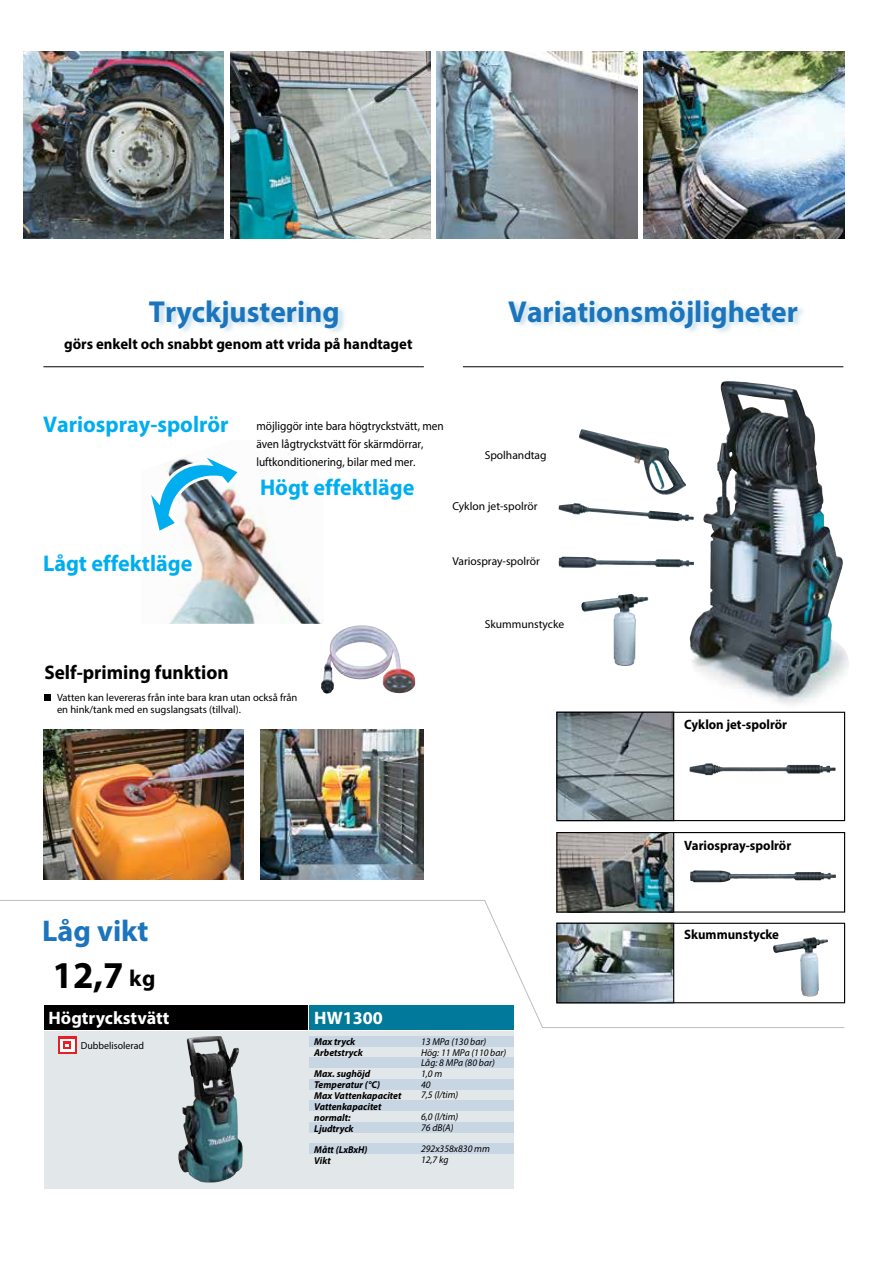
<style>
.page{position:relative;width:893px;height:1263px;background:#fff}
.page>*{position:absolute;margin:0;border:0;box-sizing:border-box;transform-origin:0 0}
.t1{font:700 38.1px "Myriad Pro";color:#000}
.t2{font:700 30.3px "Myriad Pro";color:#1c75bc}
.t3{font:700 30px "Myriad Pro";color:#1c75bc}
.t4{font:700 22.8px "Myriad Pro";color:#00aeef}
.t5{font:700 19.8px "Myriad Pro";color:#000}
.t6{font:700 18px "Myriad Pro";color:#fff}
.t7{font:700 15.15px "Myriad Pro";color:#000}
.t8{font:700 13.5px "Myriad Pro";color:#000;scale:.95 1}
.t9{font:12.15px/18px "Myriad Pro";color:#000;scale:.93 1}
.t10{font:11.55px "Myriad Pro";color:#000}
.t11{font:10.5px/12.8px "Myriad Pro";color:#000}
.t12{font:10.2px "Myriad Pro";color:#000}
.t13{font:italic 10.05px/10.6px "Myriad Pro";color:#000}
.t14{font:italic 700 10.05px/10.8px "Myriad Pro";color:#000}
.t15{font:italic 700 10.05px/10.8px "Myriad Pro";color:#000;scale:.95 1}
.s1{font-size:23.1px}
</style>
<div class="page">
<img style="left:23px;top:51px;width:201px;height:187px">
<img style="left:230px;top:51px;width:201px;height:187px">
<img style="left:436px;top:51px;width:201px;height:187px">
<img style="left:643px;top:51px;width:201px;height:187px">
<img style="left:153px;top:301px;width:192px;height:31px">
<img style="left:463px;top:301px;width:381px;height:67px">
<img style="left:169px;top:506px;width:153px;height:118px">
<img style="left:150px;top:456px;width:92px;height:79px">
<img style="left:681px;top:381px;width:168px;height:332px">
<img style="left:321px;top:625px;width:95px;height:69px">
<hr style="left:43px;top:366px;width:381px;height:1px;background:#000">
<svg style="left:0;top:900px;width:845px;height:128px"></svg>
<hr style="left:463px;top:366px;width:380px;height:1px;background:#000">
<img style="left:260px;top:730px;width:163px;height:150px">
<svg style="left:44px;top:694px;width:6px;height:6px"></svg>
<img style="left:44px;top:730px;width:200px;height:150px">
<img style="left:559px;top:503px;width:65px;height:12px">
<img style="left:579px;top:429px;width:107px;height:66px">
<img style="left:559px;top:557px;width:88px;height:11px">
<img style="left:581px;top:594px;width:61px;height:72px">
<div style="left:44px;top:1032px;width:469px;height:157px;background:#e2e7ea"></div>
<div style="left:309px;top:1036px;width:204px;height:10px;background:#c8d5e3"></div>
<div style="left:309px;top:1057px;width:204px;height:11px;background:#c8d5e3"></div>
<div style="left:309px;top:1079px;width:204px;height:10px;background:#c8d5e3"></div>
<div style="left:309px;top:1100px;width:204px;height:11px;background:#c8d5e3"></div>
<div style="left:309px;top:1122px;width:204px;height:10px;background:#c8d5e3"></div>
<div style="left:309px;top:1143px;width:204px;height:11px;background:#c8d5e3"></div>
<div style="left:309px;top:1005px;width:204px;height:24px;background:#00799a"></div>
<div style="left:44px;top:1005px;width:263px;height:24px;background:#000"></div>
<svg style="left:58px;top:1036px;width:18px;height:18px"></svg>
<div style="left:60px;top:1039px;width:14px;height:12px;background:#fff"></div>
<svg style="left:63px;top:1041px;width:8px;height:8px"></svg>
<img style="left:187px;top:1036px;width:30px;height:60px">
<div style="left:556px;top:712px;width:289px;height:109px;border:1px solid #000"></div>
<div style="left:556px;top:832px;width:289px;height:80px;border:1px solid #000"></div>
<div style="left:556px;top:923px;width:289px;height:80px;border:1px solid #000"></div>
<img style="left:558px;top:714px;width:114px;height:105px">
<div style="left:556px;top:712px;width:118px;height:109px;border:1px solid #000"></div>
<img style="left:558px;top:834px;width:114px;height:76px">
<div style="left:556px;top:832px;width:118px;height:80px;border:1px solid #000"></div>
<img style="left:558px;top:925px;width:114px;height:76px">
<div style="left:556px;top:923px;width:118px;height:80px;border:1px solid #000"></div>
<img style="left:689px;top:763px;width:70px;height:12px">
<img style="left:690px;top:870px;width:95px;height:12px">
<img style="left:773px;top:937px;width:50px;height:60px">
<h2 class="t2" style="left:149px;top:292px;width:192px">Tryckjustering</h2>
<h2 class="t2" style="left:508px;top:292px;width:291px">Variationsmöjligheter</h2>
<p class="t7" style="left:64px;top:334px;width:350px">görs enkelt och snabbt genom att vrida på handtaget</p>
<h3 class="t4" style="left:43px;top:409px;width:187px">Variospray-spolrör</h3>
<h3 class="t4" style="left:43px;top:548px;width:151px">Lågt effektläge</h3>
<p class="t9" style="left:256px;top:417px;width:203px">möjliggör inte bara högtryckstvätt, men även lågtryckstvätt för skärmdörrar, luftkonditionering, bilar med mer.</p>
<h3 class="t4" style="left:260px;top:472px;width:156px">Högt effektläge</h3>
<p class="t10" style="left:485px;top:448px;width:63px">Spolhandtag</p>
<p class="t10" style="left:452px;top:499px;width:87px">Cyklon jet-spolrör</p>
<p class="t10" style="left:452px;top:554px;width:89px">Variospray-spolrör</p>
<h3 class="t5" style="left:44px;top:659px;width:186px">Self-priming funktion</h3>
<p class="t11" style="left:57px;top:691px;width:242px">Vatten kan levereras från inte bara kran utan också från en hink/tank med en sugslangsats (tillval).</p>
<p class="t10" style="left:485px;top:617px;width:81px">Skummunstycke</p>
<h3 class="t3" style="left:42px;top:912px;width:108px">Låg vikt</h3>
<h1 class="t1" style="left:53px;top:950px;width:104px">12,7 <span class="s1">kg</span></h1>
<h3 class="t6" style="left:49px;top:1006px;width:122px">Högtryckstvätt</h3>
<p class="t12" style="left:81px;top:1039px;width:65px">Dubbelisolerad</p>
<h3 class="t6" style="left:314px;top:1006px;width:70px">HW1300</h3>
<p class="t14" style="left:314px;top:1036px;width:50px">Max tryck<br>Arbetstryck</p>
<p class="t14" style="left:314px;top:1068px;width:89px">Max. sughöjd<br>Temperatur (°C)<br>Max Vattenkapacitet<br>Vattenkapacitet normalt:<br>Ljudtryck</p>
<p class="t15" style="left:314px;top:1144px;width:58px">Mått (LxBxH)<br>Vikt</p>
<p class="t13" style="left:421px;top:1036px;width:87px">13 MPa (130 bar)<br>Hög: 11 MPa (110 bar)<br>Låg: 8 MPa (80 bar)<br>1,0 m<br>40<br>7,5 (l/tim)</p>
<p class="t13" style="left:421px;top:1111px;width:39px">6,0 (l/tim)<br>76 dB(A)</p>
<p class="t13" style="left:421px;top:1143px;width:70px">292x358x830 mm<br>12,7 kg</p>
<p class="t8" style="left:684px;top:716px;width:110px">Cyklon jet-spolrör</p>
<p class="t8" style="left:684px;top:836px;width:114px">Variospray-spolrör</p>
<p class="t8" style="left:684px;top:926px;width:101px">Skummunstycke</p>
</div>
